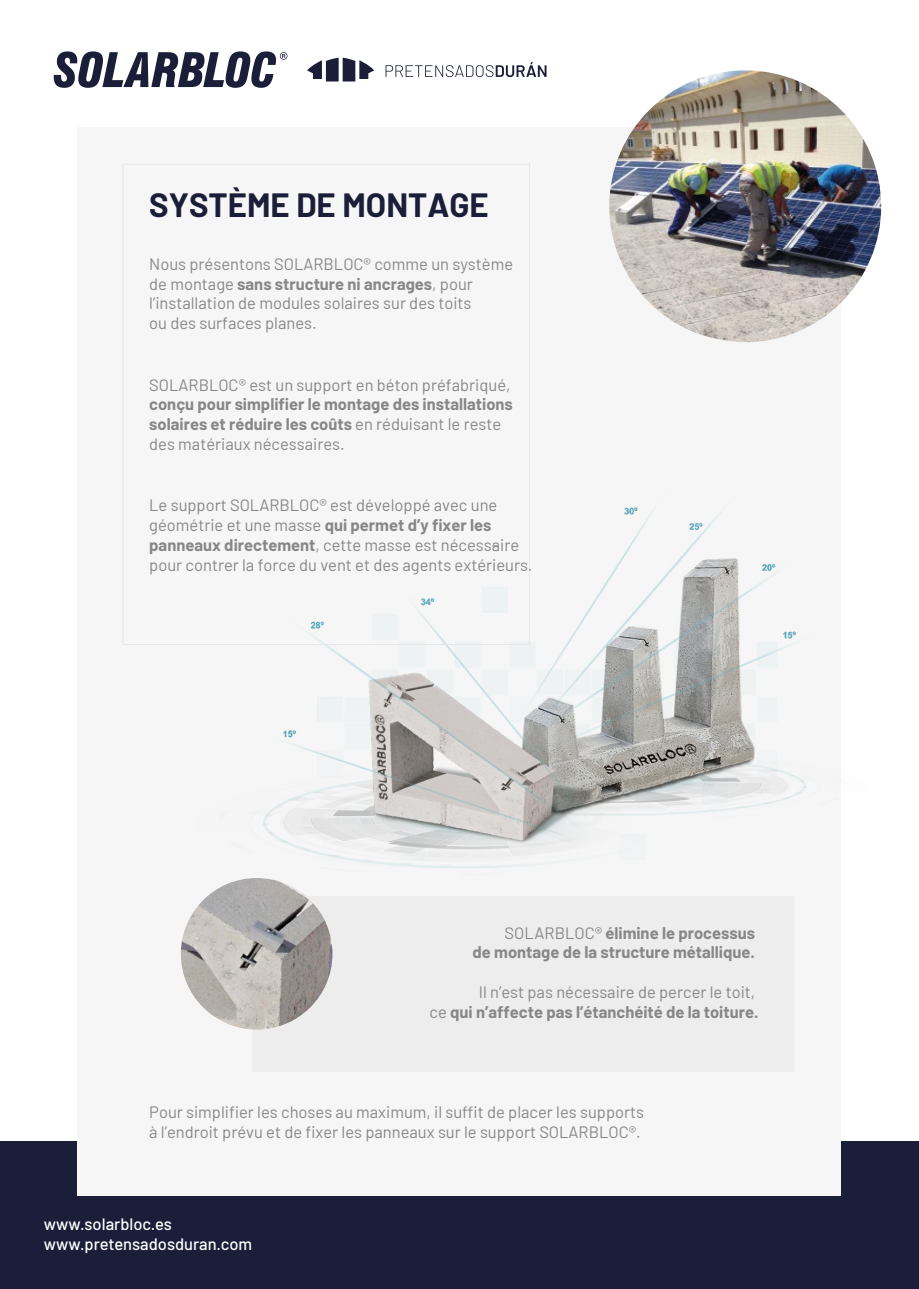
<style>
.page{position:relative;width:919px;height:1289px;background:#fff}
.page>*{position:absolute;margin:0;border:0;box-sizing:border-box;transform-origin:0 0}
.t1{font:700 32.85px "Barlow";color:#1a1e39}
.t2{font:16.5px/19.8px "Barlow";color:#878787}
.t3{font:700 16.5px/19.8px "Barlow";color:#878787;text-align:right}
.t4{font:500 16.5px/19.8px "Barlow";color:#fff}
.s1{font-weight:700}
.s2{font-weight:400}
</style>
<div class="page">
<div style="left:1px;top:1141px;width:917px;height:147px;background:#1a1e39"></div>
<div style="left:77px;top:127px;width:763px;height:1068px;background:#f6f6f6"></div>
<svg style="left:307px;top:58px;width:67px;height:23px"></svg>
<svg style="left:385px;top:62px;width:161px;height:15px"></svg>
<svg style="left:54px;top:51px;width:233px;height:37px"></svg>
<div style="left:253px;top:896px;width:541px;height:175px;background:#ededed"></div>
<img style="left:190px;top:458px;width:651px;height:487px">
<img style="left:181px;top:878px;width:151px;height:151px;border-radius:76px">
<img style="left:609px;top:70px;width:272px;height:272px;border-radius:136px">
<h1 class="t1" style="left:149px;top:181px;width:341px">SYSTÈME DE MONTAGE</h1>
<p class="t2" style="left:149px;top:253px;width:365px">Nous présentons SOLARBLOC® comme un système de montage <span class="s1">sans structure ni ancrages</span>, pour l’installation de modules solaires sur des toits<br>ou des surfaces planes.</p>
<p class="t2" style="left:149px;top:373px;width:363px">SOLARBLOC® est un support en béton préfabriqué,</p>
<p class="t3" style="left:149px;top:393px;width:365px;text-align:left">conçu pour simplifier le montage des installations solaires et réduire les coûts <span class="s2">en réduisant le reste des matériaux nécessaires.</span></p>
<p class="t2" style="left:149px;top:494px;width:385px">Le support SOLARBLOC® est développé avec une géométrie et une masse <span class="s1">qui permet d’y fixer les panneaux directement</span>, cette masse est nécessaire pour contrer la force du vent et des agents extérieurs.</p>
<p class="t2" style="left:491px;top:534px;width:8px">-</p>
<p class="t3" style="left:472px;top:921px;width:284px"><span class="s2">SOLARBLOC®</span> élimine le processus<br>de montage de la structure métallique.</p>
<p class="t3" style="left:429px;top:980px;width:330px"><span class="s2">Il n’est pas nécessaire de percer le toit,<br>ce</span> qui n’affecte pas l’étanchéité de la toiture.</p>
<p class="t2" style="left:149px;top:1100px;width:496px">Pour simplifier les choses au maximum, il suffit de placer les supports à l’endroit prévu et de fixer les panneaux sur le support SOLARBLOC®.</p>
<p class="t4" style="left:44px;top:1212px;width:210px">www.solarbloc.es www.pretensadosduran.com</p>
</div>
